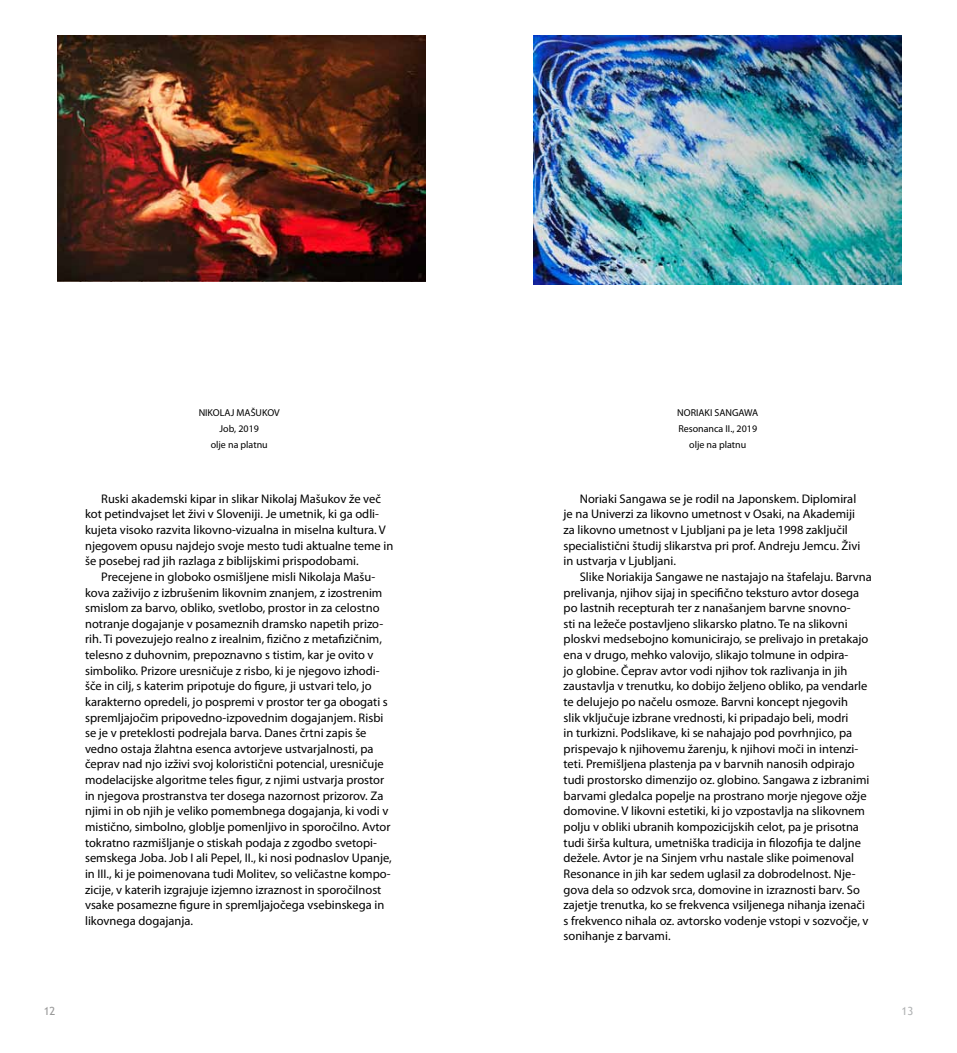
<style>
.page{position:relative;width:957px;height:1053px;background:#fff}
.page>*{position:absolute;margin:0;border:0;box-sizing:border-box;transform-origin:0 0}
.t1{font:12.5px/15.6px "Myriad Pro";color:#000}
.t2{font:11.25px "Trebuchet MS";color:#999}
.t3{font:11.25px "Trebuchet MS";color:#b1b3b4}
.t4{font:10px/15.6px "Myriad Pro";color:#000;text-align:center}
</style>
<div class="page">
<img style="left:57px;top:35px;width:368px;height:246px">
<img style="left:534px;top:35px;width:367px;height:250px">
<p class="t4" style="left:199px;top:405px;width:83px">NIKOLAJ MAŠUKOV<br>Job, 2019<br>olje na platnu</p>
<p class="t4" style="left:677px;top:405px;width:82px">NORIAKI SANGAWA<br>Resonanca II., 2019 olje na platnu</p>
<p class="t1" style="left:85px;top:490px;width:310px;text-indent:16px">Ruski akademski kipar in slikar Nikolaj Mašukov že več kot petindvajset let živi v Sloveniji. Je umetnik, ki ga odli&shy;kujeta visoko razvita likovno-vizualna in miselna kultura. V njegovem opusu najdejo svoje mesto tudi aktualne teme in še posebej rad jih razlaga z biblijskimi prispodobami.</p>
<p class="t1" style="left:85px;top:568px;width:308px;text-indent:16px">Precejene in globoko osmišljene misli Nikolaja Mašu&shy;kova zaživijo z izbrušenim likovnim znanjem, z izostrenim smislom za barvo, obliko, svetlobo, prostor in za celostno notranje dogajanje v posameznih dramsko napetih prizo&shy;rih. Ti povezujejo realno z irealnim, fizično z metafizičnim, telesno z duhovnim, prepoznavno s tistim, kar je ovito v simboliko. Prizore uresničuje z risbo, ki je njegovo izhodi&shy;šče in cilj, s katerim pripotuje do figure, ji ustvari telo, jo karakterno opredeli, jo pospremi v prostor ter ga obogati s spremljajočim pripovedno-izpovednim dogajanjem. Risbi se je v preteklosti podrejala barva. Danes črtni zapis še vedno ostaja žlahtna esenca avtorjeve ustvarjalnosti, pa čeprav nad njo izživi svoj koloristični potencial, uresničuje modelacijske algoritme teles figur, z njimi ustvarja prostor in njegova prostranstva ter dosega nazornost prizorov. Za njimi in ob njih je veliko pomembnega dogajanja, ki vodi v mistično, simbolno, globlje pomenljivo in sporočilno. Avtor tokratno razmišljanje o stiskah podaja z zgodbo svetopi&shy;semskega Joba. Job I ali Pepel, II., ki nosi podnaslov Upanje, in III., ki je poimenovana tudi Molitev, so veličastne kompo&shy;zicije, v katerih izgrajuje izjemno izraznost in sporočilnost vsake posamezne figure in spremljajočega vsebinskega in likovnega dogajanja.</p>
<p class="t1" style="left:563px;top:490px;width:298px;text-indent:16px">Noriaki Sangawa se je rodil na Japonskem. Diplomiral je na Univerzi za likovno umetnost v Osaki, na Akademiji za likovno umetnost v Ljubljani pa je leta 1998 zaključil specialistični študij slikarstva pri prof. Andreju Jemcu. Živi in ustvarja v Ljubljani.</p>
<p class="t1" style="left:563px;top:568px;width:310px;text-indent:16px">Slike Noriakija Sangawe ne nastajajo na štafelaju. Barvna prelivanja, njihov sijaj in specifično teksturo avtor dosega po lastnih recepturah ter z nanašanjem barvne snovno-<br>sti na ležeče postavljeno slikarsko platno. Te na slikovni ploskvi medsebojno komunicirajo, se prelivajo in pretakajo ena v drugo, mehko valovijo, slikajo tolmune in odpira-<br>jo globine. Čeprav avtor vodi njihov tok razlivanja in jih zaustavlja v trenutku, ko dobijo željeno obliko, pa vendarle te delujejo po načelu osmoze. Barvni koncept njegovih<br>slik vključuje izbrane vrednosti, ki pripadajo beli, modri<br>in turkizni. Podslikave, ki se nahajajo pod povrhnjico, pa prispevajo k njihovemu žarenju, k njihovi moči in intenzi&shy;teti. Premišljena plastenja pa v barvnih nanosih odpirajo tudi prostorsko dimenzijo oz. globino. Sangawa z izbranimi barvami gledalca popelje na prostrano morje njegove ožje domovine. V likovni estetiki, ki jo vzpostavlja na slikovnem polju v obliki ubranih kompozicijskih celot, pa je prisotna tudi širša kultura, umetniška tradicija in filozofija te daljne dežele. Avtor je na Sinjem vrhu nastale slike poimenoval Resonance in jih kar sedem uglasil za dobrodelnost. Nje&shy;gova dela so odzvok srca, domovine in izraznosti barv. So zajetje trenutka, ko se frekvenca vsiljenega nihanja izenači s frekvenco nihala oz. avtorsko vodenje vstopi v sozvočje, v sonihanje z barvami.</p>
<p class="t2" style="left:44px;top:1004px;width:13px">12</p>
<p class="t3" style="left:901px;top:1004px;width:13px">13</p>
</div>
